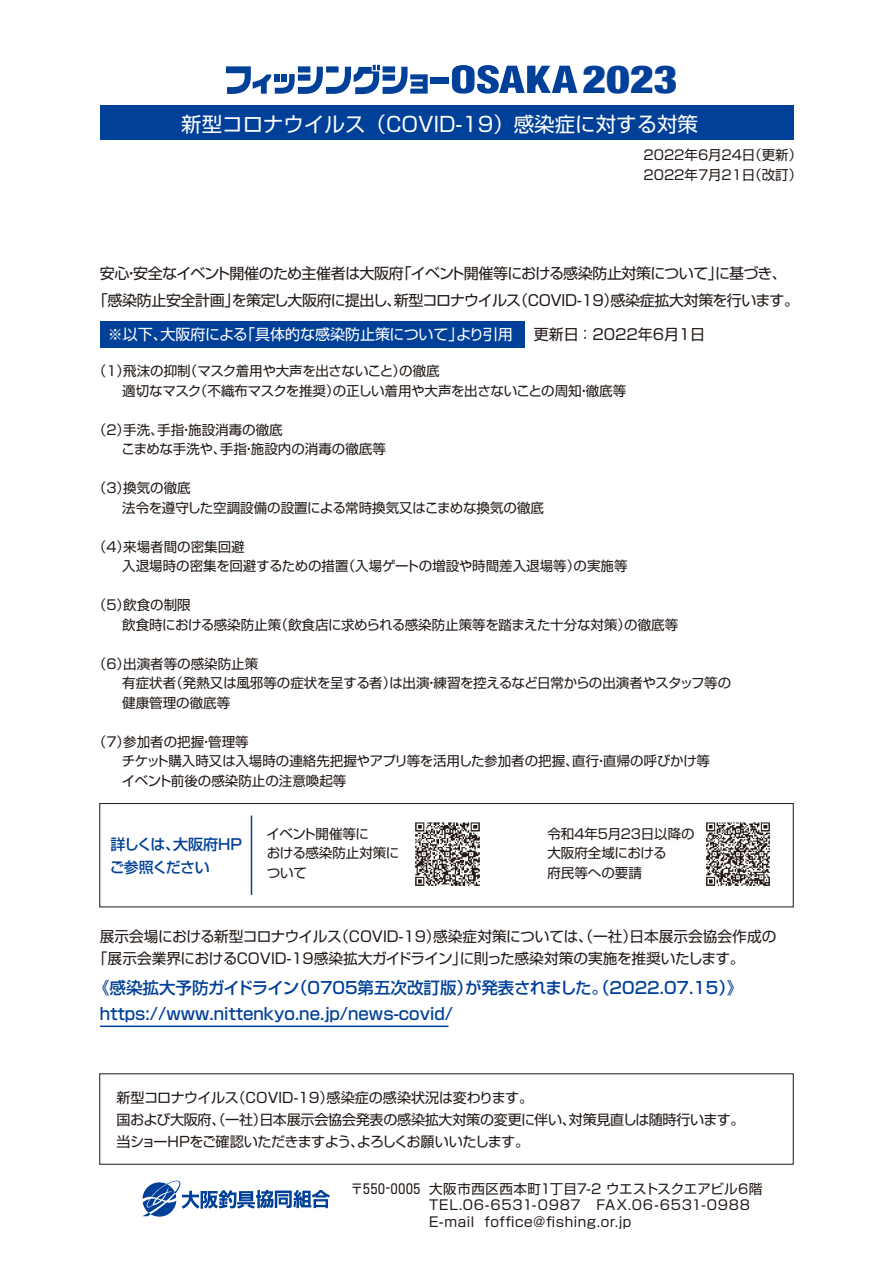
<style>
.page{position:relative;width:893px;height:1263px;background:#fff}
.page>*{position:absolute;margin:0;border:0;box-sizing:border-box;transform-origin:0 0}
.t1{font:900 condensed 38.85px "Helvetica Neue";color:#004098;scale:1.18 1}
.t2{font:20.4px "Shin Go Pro";color:#fff}
.t3{font:500 16.5px/25.5px "Shin Go Pro";color:#004098}
.t4{font:15px/26.2px "Shin Go Pro";letter-spacing:-.025em;color:#221815;text-align:center}
.t5{font:15px "Shin Go Pro";letter-spacing:-.005em;color:#fff}
.t6{font:500 15px/22.5px "Shin Go Pro";letter-spacing:-.045em;color:#004098}
.t7{font:15px "Shin Go Pro";color:#221815}
.t8{font:14.7px/22px "Shin Go Pro";color:#221815}
.t9{font:14.1px/22px "Shin Go Pro";letter-spacing:-.02em;color:#221815}
.t10{font:13.5px/19.5px "Shin Go Pro";color:#221815}
.t11{font:13.5px/16.5px "Shin Go Pro";letter-spacing:.04em;color:#221815}
.t12{font:13.5px/19.5px "Shin Go Pro";letter-spacing:-.02em;color:#221815}
</style>
<div class="page">
<div style="left:100px;top:105px;width:693px;height:35px;background:#004098"></div>
<img style="left:415px;top:822px;width:65px;height:64px">
<img style="left:706px;top:822px;width:64px;height:64px">
<div style="left:99px;top:803px;width:695px;height:104px;border:1px solid #221815"></div>
<hr style="left:251px;top:815px;width:1px;height:80px;background:#004098">
<div style="left:100px;top:321px;width:424px;height:26px;background:#004098"></div>
<hr style="left:100px;top:1025px;width:348px;height:2px;background:#004098">
<svg style="left:142px;top:1180px;width:188px;height:37px"></svg>
<div style="left:431px;top:77px;width:18px;height:7px;background:#004098"></div>
<svg style="left:226px;top:65px;width:202px;height:29px"></svg>
<div style="left:281px;top:74px;width:6px;height:7px;background:#004098"></div>
<svg style="left:452px;top:65px;width:125px;height:29px"></svg>
<h1 class="t1" style="left:582px;top:47px;width:82px">2023</h1>
<h2 class="t2" style="left:181px;top:107px;width:518px">新型コロナウイルス（COVID-19）感染症に対する対策</h2>
<p class="t10" style="left:644px;top:143px;width:160px;line-height:20.1px">2022年6月24日（更新）<br>2022年7月21日（改訂）</p>
<p class="t4" style="left:93px;top:259px;width:708px">安心・安全なイベント開催のため主催者は大阪府「イベント開催等における感染防止対策について」に基づき、<br>「感染防止安全計画」を策定し大阪府に提出し、新型コロナウイルス（COVID-19）感染症拡大対策を行います。</p>
<p class="t5" style="left:108px;top:322px;width:407px">※以下、大阪府による「具体的な感染防止策について」より引用</p>
<p class="t7" style="left:534px;top:322px;width:173px">更新日 ：2022年6月1日</p>
<p class="t12" style="left:122px;top:360px;width:505px;text-indent:-29px">（１）飛沫の抑制（マスク着用や大声を出さないこと）の徹底<br>適切なマスク（不織布マスクを推奨）の正しい着用や大声を出さないことの周知・徹底等</p>
<p class="t10" style="left:122px;top:418px;width:266px;text-indent:-29px">（２）手洗、手指・施設消毒の徹底<br>こまめな手洗や、手指・施設内の消毒の徹底等</p>
<p class="t10" style="left:122px;top:477px;width:423px;text-indent:-29px">（３）換気の徹底<br>法令を遵守した空調設備の設置による常時換気又はこまめな換気の徹底</p>
<p class="t10" style="left:122px;top:535px;width:507px;text-indent:-29px">（４）来場者間の密集回避<br>入退場時の密集を回避するための措置（入場ゲートの増設や時間差入退場等）の実施等</p>
<p class="t10" style="left:122px;top:594px;width:558px;text-indent:-29px">（５）飲食の制限<br>飲食時における感染防止策（飲食店に求められる感染防止策等を踏まえた十分な対策）の徹底等</p>
<p class="t10" style="left:122px;top:652px;width:610px;text-indent:-29px">（６）出演者等の感染防止策<br>有症状者（発熱又は風邪等の症状を呈する者）は出演・練習を控えるなど日常からの出演者やスタッフ等の健康管理の徹底等</p>
<p class="t10" style="left:122px;top:730px;width:590px;text-indent:-29px">（７）参加者の把握・管理等<br>チケット購入時又は入場時の連絡先把握やアプリ等を活用した参加者の把握、直行・直帰の呼びかけ等イベント前後の感染防止の注意喚起等</p>
<p class="t6" style="left:110px;top:831px;width:133px">詳しくは、大阪府HPご参照ください</p>
<p class="t12" style="left:266px;top:822px;width:134px">イベント開催等に<br>おける感染防止対策について</p>
<p class="t10" style="left:547px;top:822px;width:149px">令和４年５月２３日以降の大阪府全域における<br>府民等への要請</p>
<p class="t8" style="left:93px;top:924px;width:685px;text-indent:7px">展示会場における新型コロナウイルス（COVID-19）感染症対策については、（一社）日本展示会協会作成の「展示会業界におけるCOVID-19感染拡大ガイドライン」に則った感染対策の実施を推奨いたします。</p>
<p class="t3" style="left:100px;top:973px;width:645px;text-indent:-7px">《感染拡大予防ガイドライン（0705第五次改訂版）が発表されました。（2022.07.15）》https://www.nittenkyo.ne.jp/news-covid/</p>
<p class="t9" style="left:116px;top:1085px;width:630px">新型コロナウイルス（COVID-19）感染症の感染状況は変わります。<br>国および大阪府、（一社）日本展示会協会発表の感染拡大対策の変更に伴い、対策見直しは随時行います。当ショーHPをご確認いただきますよう、よろしくお願いいたします。</p>
<p class="t11" style="left:429px;top:1178px;width:335px;text-indent:-79px">〒550-0005 大阪市西区西本町1丁目7-2 ウエストスクエアビル6階<br>TEL.06-6531-0987 FAX.06-6531-0988<br>E-mail foffice@fishing.or.jp</p>
</div>
